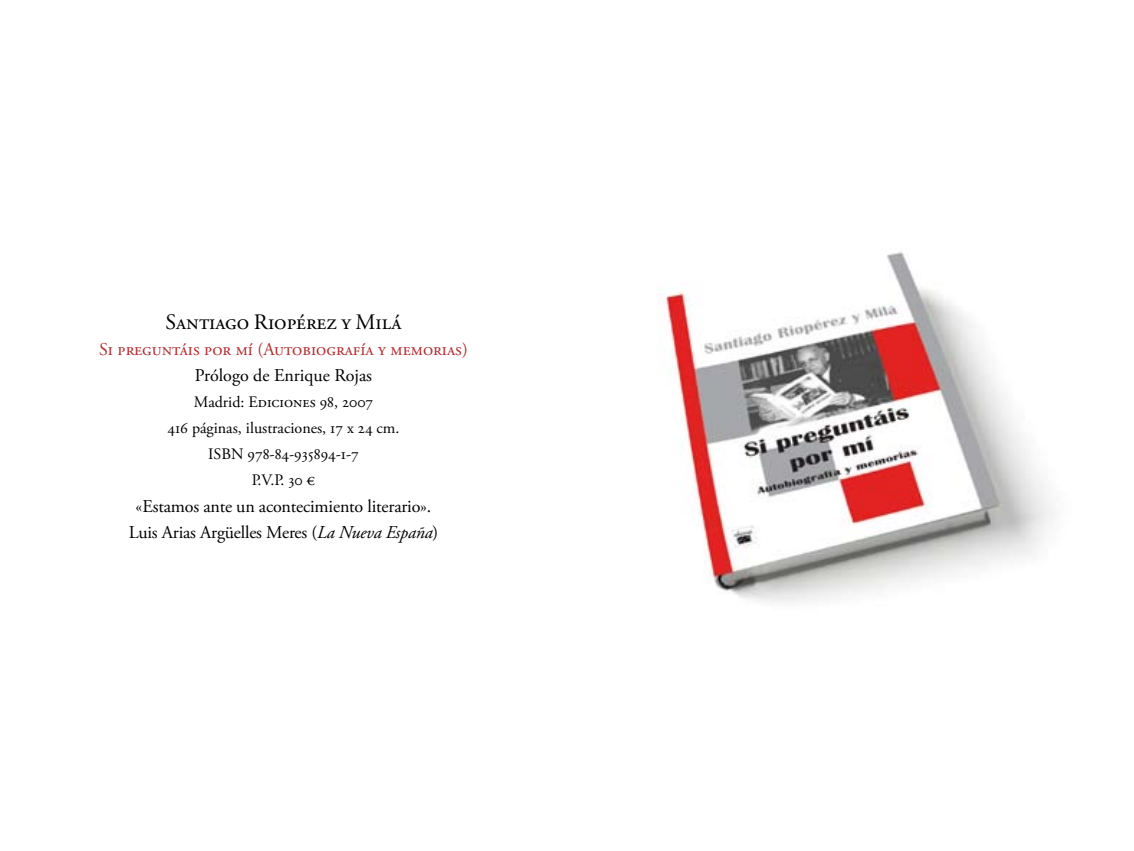
<style>
.page{position:relative;width:1134px;height:851px;background:#fff}
.page>*{position:absolute;margin:0;border:0;box-sizing:border-box;transform-origin:0 0}
.t1{font:22px "Adobe Garamond Pro";color:#000}
.t2{font:18px/26px "Adobe Garamond Pro";letter-spacing:-.01em;color:#000;text-align:center}
.t3{font:18px "Adobe Garamond Pro";color:#b32c31}
.t4{font:16px/26px "Adobe Garamond Pro";color:#000;text-align:center}
.s1{font-style:italic}
</style>
<div class="page">
<img style="left:663px;top:252px;width:391px;height:351px">
<p class="t1" style="left:166px;top:309px;width:237px">Santiago Riopérez y Milá</p>
<p class="t3" style="left:99px;top:339px;width:370px">Si preguntáis por mí (Autobiografía y memorias)</p>
<p class="t2" style="left:195px;top:363px;width:179px">Prólogo de Enrique Rojas</p>
<p class="t4" style="left:167px;top:390px;width:234px">Madrid: Ediciones 98, 2007<br>416 páginas, ilustraciones, 17 x 24 cm.<br>ISBN 978-84-935894-1-7<br>P.V.P. 30 €</p>
<p class="t2" style="left:129px;top:493px;width:311px">«Estamos ante un acontecimiento literario».<br>Luis Arias Argüelles Meres (<span class="s1">La Nueva España</span>)</p>
</div>
